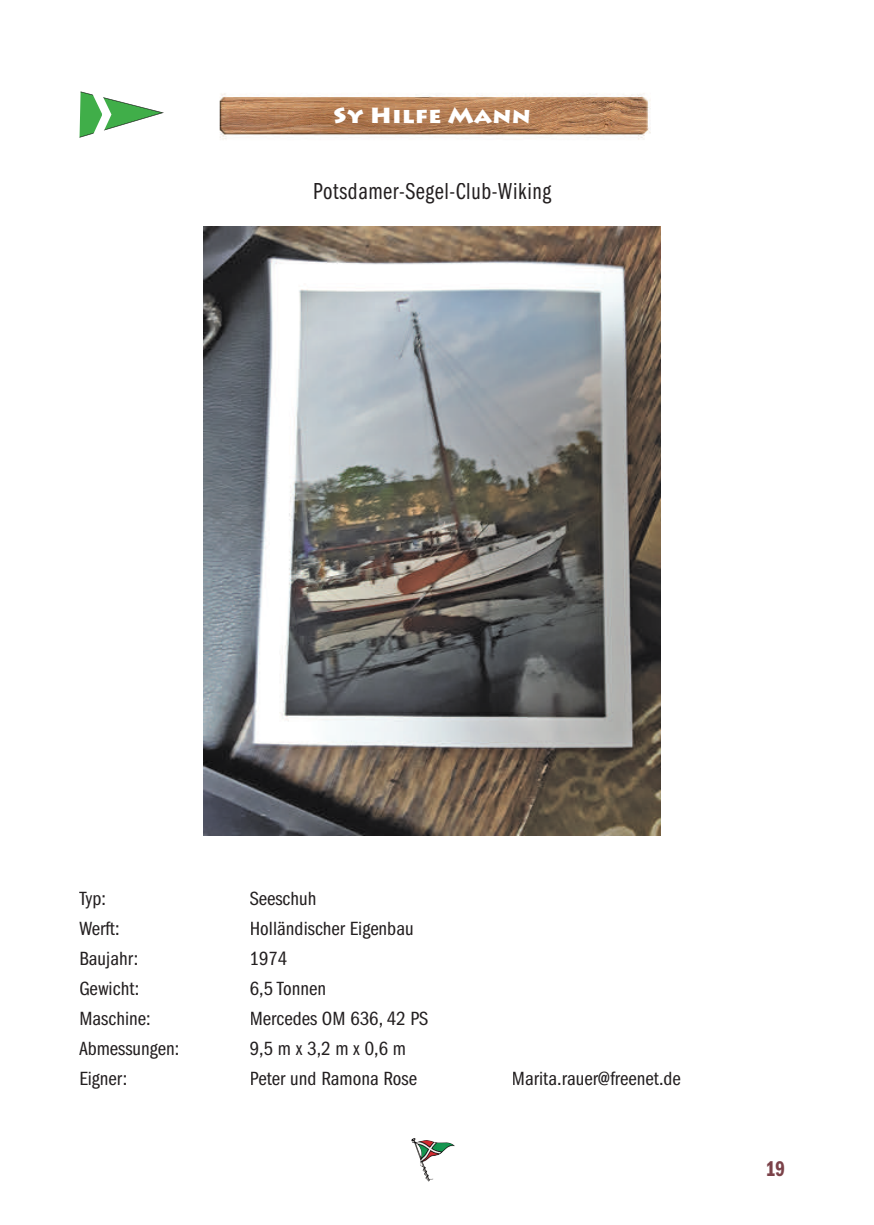
<style>
.page{position:relative;width:874px;height:1225px;background:#fff}
.page>*{position:absolute;margin:0;border:0;box-sizing:border-box;transform-origin:0 0}
.t1{font:24px "Qhtsvj Franklin Gothic Book Cmpr";letter-spacing:.025em;color:#231f20}
.t2{font:22px "Rxxwgl Franklin Gothic Demi Cmpr";color:#7b4249}
.t3{font:900 21.6px "Dccbfl Lithos Pro";color:#fff;scale:1.11 1}
.t4{font:19.8px "Qhtsvj Franklin Gothic Book Cmpr";color:#231f20;scale:1.11 1}
</style>
<div class="page">
<img style="left:411px;top:1138px;width:44px;height:43px">
<img style="left:204px;top:227px;width:456px;height:608px">
<img style="left:219px;top:93px;width:431px;height:47px">
<svg style="left:79px;top:91px;width:85px;height:47px"></svg>
<p class="t3" style="left:333px;top:102px;width:179px">Sy Hilfe Mann</p>
<p class="t1" style="left:313px;top:178px;width:239px">Potsdamer-Segel-Club-Wiking</p>
<p class="t4" style="left:79px;top:887px;width:25px">Typ:</p>
<p class="t4" style="left:249px;top:887px;width:62px">Seeschuh</p>
<p class="t4" style="left:79px;top:917px;width:38px">Werft:</p>
<p class="t4" style="left:249px;top:917px;width:149px">Holländischer Eigenbau</p>
<p class="t4" style="left:79px;top:947px;width:55px">Baujahr:</p>
<p class="t4" style="left:249px;top:947px;width:35px">1974</p>
<p class="t4" style="left:79px;top:977px;width:55px">Gewicht:</p>
<p class="t4" style="left:249px;top:977px;width:70px">6,5 Tonnen</p>
<p class="t4" style="left:79px;top:1007px;width:66px">Maschine:</p>
<p class="t4" style="left:249px;top:1007px;width:162px">Mercedes OM 636, 42 PS</p>
<p class="t4" style="left:79px;top:1037px;width:91px">Abmessungen:</p>
<p class="t4" style="left:249px;top:1037px;width:142px">9,5 m x 3,2 m x 0,6 m</p>
<p class="t4" style="left:79px;top:1067px;width:45px">Eigner:</p>
<p class="t4" style="left:249px;top:1067px;width:152px">Peter und Ramona Rose</p>
<p class="t4" style="left:511px;top:1067px;width:154px">Marita.rauer@freenet.de</p>
<p class="t2" style="left:765px;top:1156px;width:20px">19</p>
</div>
